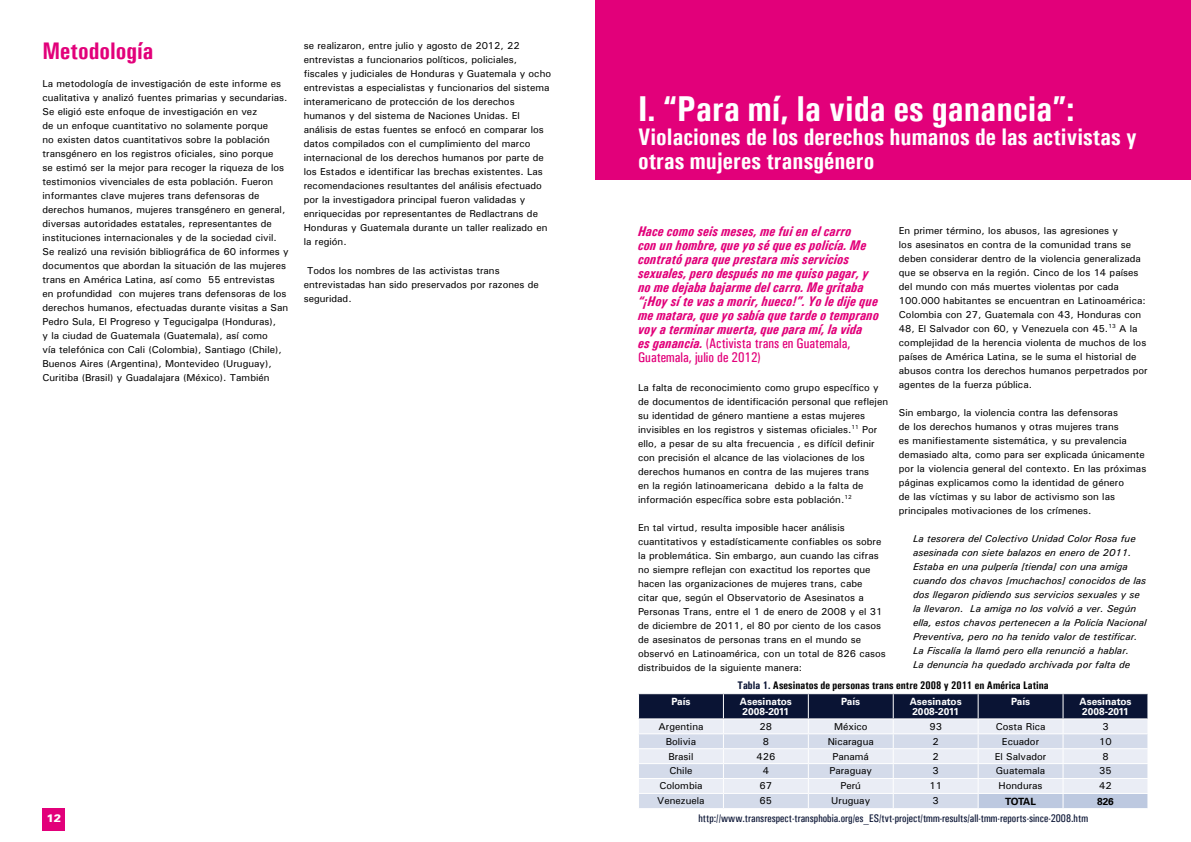
<style>
.page{position:relative;width:1191px;height:842px;background:#fff}
.page>*{position:absolute;margin:0;border:0;box-sizing:border-box;transform-origin:0 0}
.t1{font:700 36px "Univers Condensed";color:#fff}
.t2{font:700 24px/24px "Univers Condensed";color:#fff}
.t3{font:700 24px "Univers Condensed";color:#e2007a}
.t4{font:italic 700 14px/14px "Univers Condensed";color:#e2007a}
.t5{font:11px "Univers Condensed";color:#0a1434}
.t6{font:700 11px "Univers Condensed";color:#000}
.t7{font:900 11px "Univers";color:#fff}
.t8{font:10px/14px "Univers";color:#000}
.t9{font:italic 10px/14px "Univers";color:#000}
.t10{font:700 10px/10px "Univers LT";color:#fff}
.t11{font:700 10px "Univers LT";letter-spacing:-.02em;color:#000}
.s1{font-weight:400;font-style:normal}
.s2{color:#0a1434}
</style>
<div class="page">
<div style="left:42px;top:808px;width:22px;height:23px;background:#e2007a"></div>
<div style="left:595px;top:0;width:596px;height:179px;background:#e2007a"></div>
<svg style="left:638px;top:694px;width:510px;height:114px;background:#b3b9c8"></svg>
<h2 class="t3" style="left:43px;top:36px;width:113px">Metodología</h2>
<p class="t8" style="left:43px;top:77px;width:248px">La metodología de investigación de este informe es cualitativa y analizó fuentes primarias y secundarias.<br>Se eligió este enfoque de investigación en vez<br>de un enfoque cuantitativo no solamente porque<br>no existen datos cuantitativos sobre la población transgénero en los registros oficiales, sino porque<br>se estimó ser la mejor para recoger la riqueza de los testimonios vivenciales de esta población. Fueron informantes clave mujeres trans defensoras de derechos humanos, mujeres transgénero en general, diversas autoridades estatales, representantes de instituciones internacionales y de la sociedad civil.<br>Se realizó una revisión bibliográfica de 60 informes y documentos que abordan la situación de las mujeres trans en América Latina, así como 55 entrevistas<br>en profundidad con mujeres trans defensoras de los derechos humanos, efectuadas durante visitas a San Pedro Sula, El Progreso y Tegucigalpa (Honduras),<br>y la ciudad de Guatemala (Guatemala), así como<br>vía telefónica con Cali (Colombia), Santiago (Chile), Buenos Aires (Argentina), Montevideo (Uruguay), Curitiba (Brasil) y Guadalajara (México). También</p>
<p class="t8" style="left:304px;top:39px;width:249px">se realizaron, entre julio y agosto de 2012, 22 entrevistas a funcionarios políticos, policiales, fiscales y judiciales de Honduras y Guatemala y ocho entrevistas a especialistas y funcionarios del sistema interamericano de protección de los derechos humanos y del sistema de Naciones Unidas. El análisis de estas fuentes se enfocó en comparar los datos compilados con el cumplimiento del marco internacional de los derechos humanos por parte de los Estados e identificar las brechas existentes. Las recomendaciones resultantes del análisis efectuado por la investigadora principal fueron validadas y enriquecidas por representantes de Redlactrans de Honduras y Guatemala durante un taller realizado en la región.</p>
<p class="t8" style="left:304px;top:263px;width:237px;text-indent:3px">Todos los nombres de las activistas trans entrevistadas han sido preservados por razones de seguridad.</p>
<p class="t7" style="left:46px;top:811px;width:16px">12</p>
<h1 class="t1" style="left:638px;top:87px;width:438px">I. “Para mí, la vida es ganancia”:</h1>
<h2 class="t2" style="left:638px;top:125px;width:500px">Violaciones de los derechos humanos de las activistas y otras mujeres transgénero</h2>
<p class="t4" style="left:638px;top:225px;width:242px">Hace como seis meses, me fui en el carro<br>con un hombre, que yo sé que es policía. Me contrató para que prestara mis servicios sexuales, pero después no me quiso pagar, y no me dejaba bajarme del carro. Me gritaba “¡Hoy sí te vas a morir, hueco!”. Yo le dije que me matara, que yo sabía que tarde o temprano voy a terminar muerta, que para mí, la vida<br>es ganancia. <span class="s1">(Activista trans en Guatemala, Guatemala, julio de 2012)</span></p>
<p class="t8" style="left:638px;top:380px;width:252px">La falta de reconocimiento como grupo específico y de documentos de identificación personal que reflejen su identidad de género mantiene a estas mujeres invisibles en los registros y sistemas oficiales.<sup>11</sup> Por ello, a pesar de su alta frecuencia , es difícil definir con precisión el alcance de las violaciones de los derechos humanos en contra de las mujeres trans<br>en la región latinoamericana debido a la falta de información específica sobre esta población.<sup>12</sup></p>
<p class="t8" style="left:638px;top:520px;width:249px">En tal virtud, resulta imposible hacer análisis cuantitativos y estadísticamente confiables os sobre la problemática. Sin embargo, aun cuando las cifras no siempre reflejan con exactitud los reportes que hacen las organizaciones de mujeres trans, cabe<br>citar que, según el Observatorio de Asesinatos a Personas Trans, entre el 1 de enero de 2008 y el 31 de diciembre de 2011, el 80 por ciento de los casos de asesinatos de personas trans en el mundo se observó en Latinoamérica, con un total de 826 casos distribuidos de la siguiente manera:</p>
<p class="t10" style="left:671px;top:696px;width:21px">País</p>
<p class="t10" style="left:740px;top:696px;width:54px">Asesinatos<br>2008-2011</p>
<p class="t10" style="left:841px;top:696px;width:21px">País</p>
<p class="t10" style="left:909px;top:696px;width:54px">Asesinatos<br>2008-2011</p>
<p class="t10" style="left:1011px;top:696px;width:21px">País</p>
<p class="t10" style="left:1079px;top:696px;width:54px">Asesinatos<br>2008-2011</p>
<p class="t8" style="left:658px;top:719px;width:47px">Argentina</p>
<p class="t8" style="left:759px;top:719px;width:14px">28</p>
<p class="t8" style="left:834px;top:719px;width:35px">México</p>
<p class="t8" style="left:929px;top:719px;width:14px">93</p>
<p class="t8" style="left:995px;top:719px;width:51px">Costa Rica</p>
<p class="t8" style="left:1102px;top:719px;width:8px">3</p>
<p class="t8" style="left:666px;top:734px;width:32px">Bolivia</p>
<p class="t8" style="left:762px;top:734px;width:8px">8</p>
<p class="t8" style="left:827px;top:734px;width:48px">Nicaragua</p>
<p class="t8" style="left:932px;top:734px;width:8px">2</p>
<p class="t8" style="left:1002px;top:734px;width:39px">Ecuador</p>
<p class="t8" style="left:1099px;top:734px;width:14px">10</p>
<p class="t8" style="left:668px;top:749px;width:26px">Brasil</p>
<p class="t8" style="left:756px;top:749px;width:20px">426</p>
<p class="t8" style="left:832px;top:749px;width:38px">Panamá</p>
<p class="t8" style="left:932px;top:749px;width:8px">2</p>
<p class="t8" style="left:994px;top:749px;width:53px">El Salvador</p>
<p class="t8" style="left:1102px;top:749px;width:8px">8</p>
<p class="t8" style="left:669px;top:764px;width:24px">Chile</p>
<p class="t8" style="left:762px;top:764px;width:8px">4</p>
<p class="t8" style="left:829px;top:764px;width:44px">Paraguay</p>
<p class="t8" style="left:932px;top:764px;width:8px">3</p>
<p class="t8" style="left:995px;top:764px;width:51px">Guatemala</p>
<p class="t8" style="left:1099px;top:764px;width:14px">35</p>
<p class="t8" style="left:659px;top:779px;width:45px">Colombia</p>
<p class="t8" style="left:759px;top:779px;width:14px">67</p>
<p class="t8" style="left:840px;top:779px;width:22px">Perú</p>
<p class="t8" style="left:929px;top:779px;width:14px">11</p>
<p class="t8" style="left:998px;top:779px;width:46px">Honduras</p>
<p class="t8" style="left:1099px;top:779px;width:14px">42</p>
<p class="t8" style="left:657px;top:794px;width:49px">Venezuela</p>
<p class="t8" style="left:759px;top:794px;width:14px">65</p>
<p class="t8" style="left:831px;top:794px;width:40px">Uruguay</p>
<p class="t8" style="left:932px;top:794px;width:8px">3</p>
<p class="t11" style="left:1005px;top:795px;width:33px">TOTAL</p>
<p class="t11" style="left:1097px;top:795px;width:18px">826</p>
<p class="t8" style="left:899px;top:223px;width:250px">En primer término, los abusos, las agresiones y<br>los asesinatos en contra de la comunidad trans se deben considerar dentro de la violencia generalizada que se observa en la región. Cinco de los 14 países del mundo con más muertes violentas por cada 100.000 habitantes se encuentran en Latinoamérica:<br>Colombia con 27, Guatemala con 43, Honduras con 48, El Salvador con 60, y Venezuela con 45.<sup>13</sup> A la complejidad de la herencia violenta de muchos de los países de América Latina, se le suma el historial de abusos contra los derechos humanos perpetrados por agentes de la fuerza pública.</p>
<p class="t8" style="left:899px;top:405px;width:249px">Sin embargo, la violencia contra las defensoras<br>de los derechos humanos y otras mujeres trans<br>es manifiestamente sistemática, y su prevalencia demasiado alta, como para ser explicada únicamente por la violencia general del contexto. En las próximas páginas explicamos como la identidad de género<br>de las víctimas y su labor de activismo son las principales motivaciones de los crímenes.</p>
<p class="t9" style="left:913px;top:531px;width:235px">La tesorera del Colectivo Unidad Color Rosa fue asesinada con siete balazos en enero de 2011.<br>Estaba en una pulpería [tienda] con una amiga cuando dos chavos [muchachos] conocidos de las dos llegaron pidiendo sus servicios sexuales y se la llevaron. La amiga no los volvió a ver. Según ella, estos chavos pertenecen a la Policía Nacional Preventiva, pero no ha tenido valor de testificar.<br>La Fiscalía la llamó pero ella renunció a hablar.<br>La denuncia ha quedado archivada por falta de</p>
<p class="t6" style="left:737px;top:679px;width:313px"><span class="s2">Tabla 1.</span> Asesinatos de personas trans entre 2008 y 2011 en América Latina</p>
<p class="t5" style="left:698px;top:812px;width:391px">http://www.transrespect-transphobia.org/es_ES/tvt-project/tmm-results/all-tmm-reports-since-2008.htm</p>
</div>
